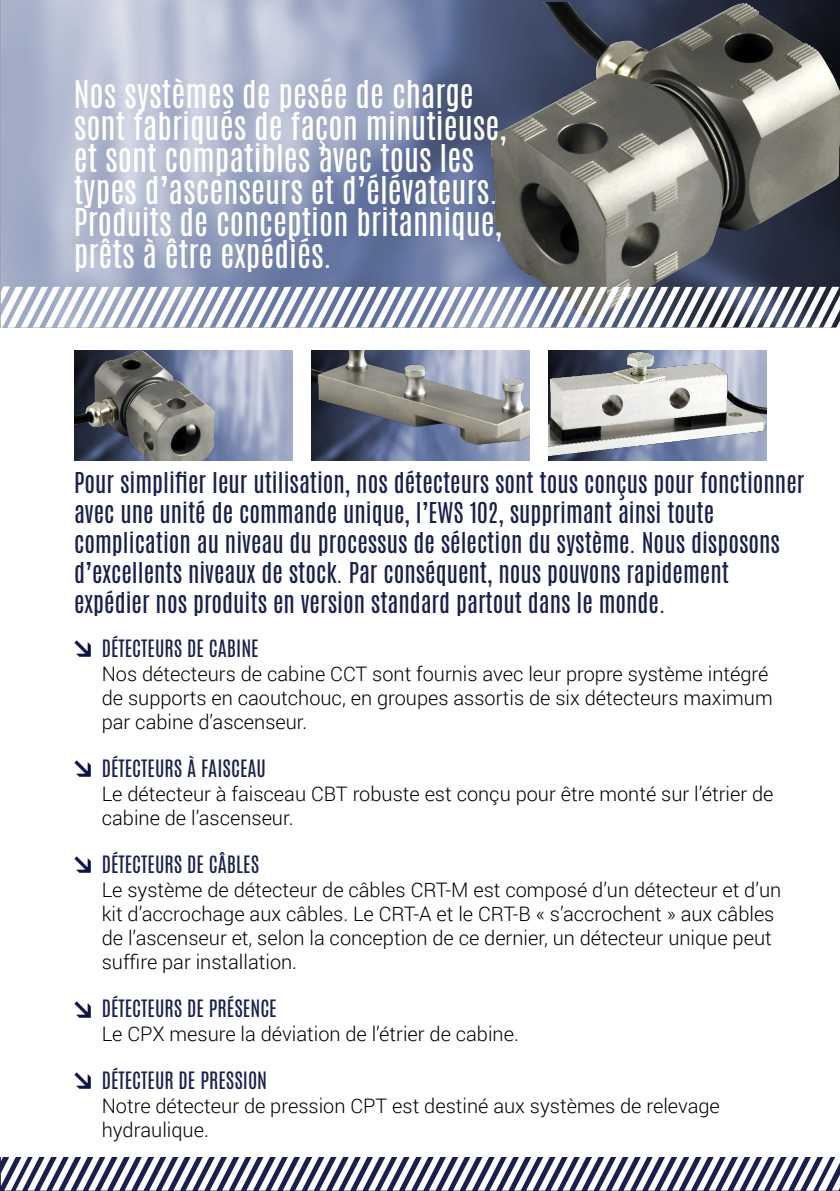
<style>
.page{position:relative;width:840px;height:1191px;background:#fff}
.page>*{position:absolute;margin:0;border:0;box-sizing:border-box;transform-origin:0 0}
.t1{font:32px/32px "Antonio";color:#fff}
.t2{font:24px/30px "Antonio";color:#1a1f4d}
.t3{font:300 20px/24px "Roboto";color:#000}
.t4{font:20px "Antonio";color:#1a1f4d}
</style>
<div class="page">
<svg style="left:1px;top:1157px;width:839px;height:34px"></svg>
<img style="left:1px;top:0;width:839px;height:286px">
<img style="left:490px;top:2px;width:350px;height:284px">
<svg style="left:1px;top:286px;width:839px;height:42px"></svg>
<img style="left:214px;top:350px;width:78px;height:110px">
<img style="left:74px;top:350px;width:140px;height:110px">
<img style="left:312px;top:445px;width:217px;height:15px">
<img style="left:312px;top:351px;width:217px;height:94px">
<img style="left:549px;top:350px;width:218px;height:110px">
<img style="left:549px;top:352px;width:218px;height:107px">
<img style="left:74px;top:641px;width:16px;height:16px">
<img style="left:74px;top:761px;width:16px;height:16px">
<img style="left:74px;top:857px;width:16px;height:16px">
<img style="left:74px;top:1001px;width:16px;height:16px">
<img style="left:74px;top:1073px;width:16px;height:16px">
<h1 class="t1" style="left:74px;top:78px;width:434px">Nos systèmes de pesée de charge sont fabriqués de façon minutieuse, et sont compatibles avec tous les types d’ascenseurs et d’élévateurs.<br>Produits de conception britannique, prêts à être expédiés.</h1>
<p class="t2" style="left:74px;top:467px;width:732px">Pour simplifier leur utilisation, nos détecteurs sont tous conçus pour fonctionner avec une unité de commande unique, l’EWS 102, supprimant ainsi toute complication au niveau du processus de sélection du système. Nous disposons d’excellents niveaux de stock. Par conséquent, nous pouvons rapidement expédier nos produits en version standard partout dans le monde.</p>
<p class="t4" style="left:102px;top:634px;width:159px">DÉTECTEURS DE CABINE</p>
<p class="t3" style="left:102px;top:661px;width:673px">Nos détecteurs de cabine CCT sont fournis avec leur propre système intégré de supports en caoutchouc, en groupes assortis de six détecteurs maximum par cabine d’ascenseur.</p>
<p class="t4" style="left:102px;top:754px;width:166px">DÉTECTEURS À FAISCEAU</p>
<p class="t3" style="left:102px;top:781px;width:673px">Le détecteur à faisceau CBT robuste est conçu pour être monté sur l’étrier de cabine de l’ascenseur.</p>
<p class="t4" style="left:102px;top:850px;width:159px">DÉTECTEURS DE CÂBLES</p>
<p class="t3" style="left:102px;top:877px;width:681px">Le système de détecteur de câbles CRT-M est composé d’un détecteur et d’un kit d’accrochage aux câbles. Le CRT-A et le CRT-B « s’accrochent » aux câbles de l’ascenseur et, selon la conception de ce dernier, un détecteur unique peut suffire par installation.</p>
<p class="t4" style="left:102px;top:994px;width:177px">DÉTECTEURS DE PRÉSENCE</p>
<p class="t3" style="left:102px;top:1021px;width:419px">Le CPX mesure la déviation de l’étrier de cabine.</p>
<p class="t4" style="left:102px;top:1066px;width:167px">DÉTECTEUR DE PRESSION</p>
<p class="t3" style="left:102px;top:1093px;width:620px">Notre détecteur de pression CPT est destiné aux systèmes de relevage hydraulique.</p>
</div>
